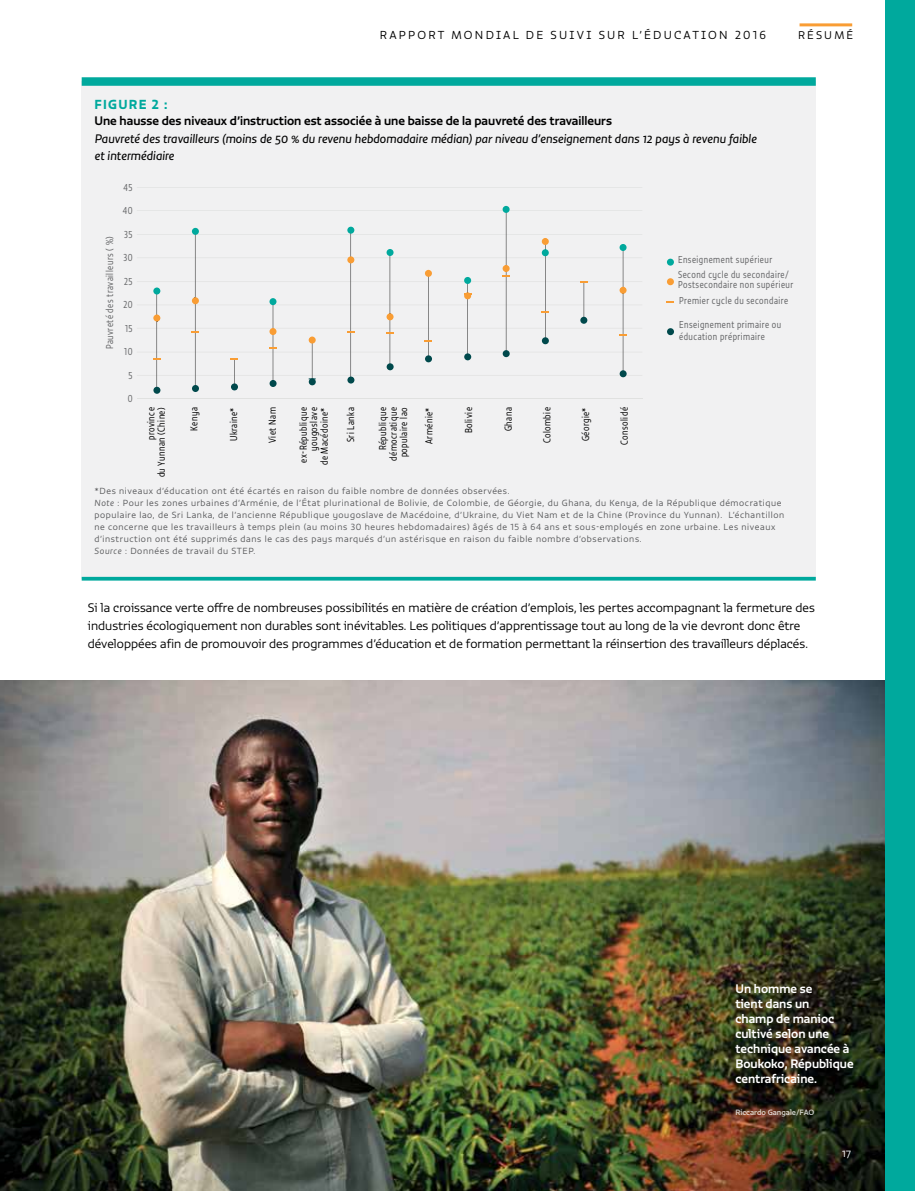
<style>
.page{position:relative;width:915px;height:1191px;background:#fff}
.page>*{position:absolute;margin:0;border:0;box-sizing:border-box;transform-origin:0 0}
.t1{font:12.75px "Vita Std Bld";letter-spacing:.1em;color:#00a99d}
.t2{font:300 12px/18px "Vita Std";letter-spacing:.005em;color:#000}
.t3{font:italic 12px/16.5px "Vita Std";color:#000}
.t4{font:500 12px/15px "Vita Std";color:#fff}
.t5{font:500 12px "Vita Std";color:#000}
.t6{font:300 11.25px "Vita Std";letter-spacing:.2em;color:#000}
.t7{font:300 10.8px "Vita Std";letter-spacing:.2em;color:#000}
.t8{font:300 10.5px "Vita Std";color:#fff}
.t9{font:300 9.75px/14.4px "Vita Cond Std";letter-spacing:.05em;color:#636466}
.t10{font:300 9.75px/10.5px "Vita Cond Std";letter-spacing:.05em;color:#000;text-align:right}
.t11{font:300 8.7px/12px "Vita Std";letter-spacing:.07em;color:#58595b}
.t12{font:500 7.5px "Vita Std";color:#fff}
.s1{font-family:"Whitney";font-weight:500;font-size:12.75px}
.s2{font-style:italic}
</style>
<div class="page">
<hr style="left:799px;top:23px;width:52px;height:3px;background:#f99d34">
<img style="left:0;top:680px;width:884px;height:511px">
<div style="left:884px;top:0;width:30px;height:1191px;background:#00a99d"></div>
<div style="left:82px;top:81px;width:733px;height:498px;background:#f1f1f2"></div>
<div style="left:82px;top:77px;width:733px;height:9px;background:#00a99d"></div>
<hr style="left:82px;top:577px;width:733px;height:3px;background:#00a99d">
<hr style="left:137px;top:375px;width:505px;height:1px;background:#e0e1e0">
<hr style="left:137px;top:352px;width:505px;height:1px;background:#e0e1e0">
<hr style="left:137px;top:328px;width:505px;height:1px;background:#e0e1e0">
<hr style="left:137px;top:304px;width:505px;height:1px;background:#e0e1e0">
<hr style="left:137px;top:281px;width:505px;height:1px;background:#e0e1e0">
<hr style="left:137px;top:257px;width:505px;height:1px;background:#e0e1e0">
<hr style="left:137px;top:234px;width:505px;height:1px;background:#e0e1e0">
<hr style="left:137px;top:210px;width:505px;height:1px;background:#e0e1e0">
<hr style="left:137px;top:187px;width:505px;height:1px;background:#e0e1e0">
<hr style="left:137px;top:398px;width:505px;height:1px;background:#e0e1e0">
<hr style="left:156px;top:291px;width:1px;height:99px;background:#525252">
<hr style="left:195px;top:231px;width:1px;height:157px;background:#525252">
<hr style="left:272px;top:302px;width:1px;height:81px;background:#525252">
<hr style="left:312px;top:340px;width:1px;height:42px;background:#525252">
<hr style="left:350px;top:230px;width:1px;height:150px;background:#525252">
<hr style="left:389px;top:252px;width:1px;height:115px;background:#525252">
<hr style="left:428px;top:273px;width:1px;height:86px;background:#525252">
<hr style="left:467px;top:280px;width:1px;height:77px;background:#525252">
<hr style="left:505px;top:209px;width:1px;height:144px;background:#525252">
<hr style="left:545px;top:241px;width:1px;height:100px;background:#525252">
<hr style="left:583px;top:282px;width:1px;height:38px;background:#525252">
<hr style="left:622px;top:247px;width:1px;height:127px;background:#525252">
<div style="left:153px;top:287px;width:7px;height:7px;background:#00a99d;border-radius:50%"></div>
<div style="left:153px;top:314px;width:7px;height:7px;background:#f99d34;border-radius:50%"></div>
<div style="left:153px;top:387px;width:7px;height:7px;background:#00494c;border-radius:50%"></div>
<div style="left:192px;top:228px;width:7px;height:7px;background:#00a99d;border-radius:50%"></div>
<div style="left:192px;top:297px;width:7px;height:7px;background:#f99d34;border-radius:50%"></div>
<div style="left:192px;top:385px;width:7px;height:7px;background:#00494c;border-radius:50%"></div>
<svg style="left:192px;top:331px;width:7px;height:2px"></svg>
<svg style="left:231px;top:358px;width:7px;height:32px"></svg>
<div style="left:269px;top:298px;width:7px;height:7px;background:#00a99d;border-radius:50%"></div>
<div style="left:269px;top:328px;width:7px;height:7px;background:#f99d34;border-radius:50%"></div>
<div style="left:269px;top:380px;width:7px;height:7px;background:#00494c;border-radius:50%"></div>
<svg style="left:269px;top:347px;width:7px;height:2px"></svg>
<svg style="left:308px;top:336px;width:7px;height:7px"></svg>
<div style="left:309px;top:378px;width:7px;height:7px;background:#00494c;border-radius:50%"></div>
<div style="left:347px;top:227px;width:7px;height:7px;background:#00a99d;border-radius:50%"></div>
<div style="left:347px;top:256px;width:7px;height:7px;background:#f99d34;border-radius:50%"></div>
<div style="left:347px;top:376px;width:7px;height:7px;background:#00494c;border-radius:50%"></div>
<div style="left:386px;top:249px;width:7px;height:7px;background:#00a99d;border-radius:50%"></div>
<div style="left:386px;top:313px;width:7px;height:7px;background:#f99d34;border-radius:50%"></div>
<div style="left:386px;top:363px;width:7px;height:7px;background:#00494c;border-radius:50%"></div>
<svg style="left:386px;top:332px;width:7px;height:2px"></svg>
<div style="left:425px;top:270px;width:7px;height:7px;background:#f99d34;border-radius:50%"></div>
<div style="left:425px;top:355px;width:7px;height:7px;background:#00494c;border-radius:50%"></div>
<svg style="left:425px;top:340px;width:7px;height:2px"></svg>
<div style="left:464px;top:277px;width:7px;height:7px;background:#00a99d;border-radius:50%"></div>
<div style="left:464px;top:292px;width:7px;height:7px;background:#f99d34;border-radius:50%"></div>
<div style="left:464px;top:353px;width:7px;height:7px;background:#00494c;border-radius:50%"></div>
<div style="left:502px;top:206px;width:7px;height:7px;background:#00a99d;border-radius:50%"></div>
<div style="left:502px;top:350px;width:7px;height:7px;background:#00494c;border-radius:50%"></div>
<svg style="left:502px;top:265px;width:7px;height:11px"></svg>
<div style="left:541px;top:249px;width:7px;height:7px;background:#00a99d;border-radius:50%"></div>
<div style="left:541px;top:238px;width:7px;height:7px;background:#f99d34;border-radius:50%"></div>
<div style="left:541px;top:337px;width:7px;height:7px;background:#00494c;border-radius:50%"></div>
<svg style="left:541px;top:311px;width:7px;height:2px"></svg>
<div style="left:580px;top:317px;width:7px;height:7px;background:#00494c;border-radius:50%"></div>
<div style="left:619px;top:244px;width:7px;height:7px;background:#00a99d;border-radius:50%"></div>
<div style="left:619px;top:287px;width:7px;height:7px;background:#f99d34;border-radius:50%"></div>
<div style="left:619px;top:370px;width:7px;height:7px;background:#00494c;border-radius:50%"></div>
<svg style="left:666px;top:259px;width:7px;height:7px"></svg>
<div style="left:666px;top:278px;width:7px;height:7px;background:#f99d34;border-radius:50%"></div>
<svg style="left:666px;top:328px;width:7px;height:7px"></svg>
<p class="t6" style="left:380px;top:28px;width:387px">RAPPORT MONDIAL DE SUIVI SUR L’ÉDUCATION 2016</p>
<p class="t7" style="left:797px;top:28px;width:57px">RÉSUMÉ</p>
<h1 class="t1" style="left:94px;top:95px;width:74px">FIGURE 2 :</h1>
<h2 class="t5" style="left:94px;top:113px;width:519px">Une hausse des niveaux d’instruction est associée à une baisse de la pauvreté des travailleurs</h2>
<h2 class="t3" style="left:95px;top:130px;width:663px">Pauvreté des travailleurs (moins de 50 % du revenu hebdomadaire médian) <span class="s1">par</span> niveau d’enseignement dans 12 pays à revenu faible et intermédiaire</h2>
<p class="t9" style="left:102px;top:349px;width:115px;rotate:-90deg">Pauvreté des travailleurs ( %)</p>
<p class="t9" style="left:124px;top:180px;width:10px">45</p>
<p class="t9" style="left:123px;top:203px;width:11px">40</p>
<p class="t9" style="left:124px;top:227px;width:10px">35</p>
<p class="t9" style="left:123px;top:250px;width:11px">30</p>
<p class="t9" style="left:124px;top:275px;width:10px">25</p>
<p class="t9" style="left:123px;top:298px;width:11px">20</p>
<p class="t9" style="left:125px;top:321px;width:9px">15</p>
<p class="t9" style="left:124px;top:344px;width:10px">10</p>
<p class="t9" style="left:128px;top:368px;width:5px">5</p>
<p class="t9" style="left:128px;top:391px;width:6px">0</p>
<p class="t10" style="left:146px;top:477px;width:72px;rotate:-90deg">province<br>du Yunnan (Chine)</p>
<p class="t10" style="left:189px;top:431px;width:25px;rotate:-90deg">Kenya</p>
<p class="t10" style="left:228px;top:441px;width:35px;rotate:-90deg">Ukraine*</p>
<p class="t10" style="left:267px;top:443px;width:37px;rotate:-90deg">Viet Nam</p>
<p class="t10" style="left:298px;top:465px;width:59px;rotate:-90deg">ex-République yougoslave<br>de Macédoine*</p>
<p class="t10" style="left:345px;top:442px;width:36px;rotate:-90deg">Sri Lanka</p>
<p class="t10" style="left:377px;top:461px;width:55px;rotate:-90deg">République démocratique populaire lao</p>
<p class="t10" style="left:423px;top:444px;width:38px;rotate:-90deg">Arménie*</p>
<p class="t10" style="left:463px;top:433px;width:27px;rotate:-90deg">Bolivie</p>
<p class="t10" style="left:503px;top:431px;width:25px;rotate:-90deg">Ghana</p>
<p class="t10" style="left:541px;top:443px;width:37px;rotate:-90deg">Colombie</p>
<p class="t10" style="left:580px;top:441px;width:35px;rotate:-90deg">Géorgie*</p>
<p class="t10" style="left:618px;top:445px;width:39px;rotate:-90deg">Consolidé</p>
<p class="t9" style="left:677px;top:253px;width:112px">Enseignement supérieur<br>Second cycle du secondaire/</p>
<p class="t9" style="left:678px;top:277px;width:117px;line-height:15.9px">Postsecondaire non supérieur<br>Premier cycle du secondaire</p>
<p class="t9" style="left:679px;top:318px;width:104px;line-height:12px">Enseignement primaire ou éducation préprimaire</p>
<p class="t11" style="left:94px;top:484px;width:691px">*Des niveaux d’éducation ont été écartés en raison du faible nombre de données observées.<br><span class="s2">Note</span> : Pour les zones urbaines d’Arménie, de l’État plurinational de Bolivie, de Colombie, de Géorgie, du Ghana, du Kenya, de la République démocratique populaire lao, de Sri Lanka, de l’ancienne République yougoslave de Macédoine, d’Ukraine, du Viet Nam et de la Chine (Province du Yunnan). L’échantillon ne concerne que les travailleurs à temps plein (au moins 30 heures hebdomadaires) âgés de 15 à 64 ans et sous-employés en zone urbaine. Les niveaux d’instruction ont été supprimés dans le cas des pays marqués d’un astérisque en raison du faible nombre d’observations.<br><span class="s2">Source</span> : Données de travail du STEP.</p>
<p class="t2" style="left:88px;top:599px;width:728px">Si la croissance verte offre de nombreuses possibilités en matière de création d’emplois, les pertes accompagnant la fermeture des industries écologiquement non durables sont inévitables. Les politiques d’apprentissage tout au long de la vie devront donc être développées afin de promouvoir des programmes d’éducation et de formation permettant la réinsertion des travailleurs déplacés.</p>
<h2 class="t4" style="left:735px;top:980px;width:120px">Un homme se<br>tient dans un<br>champ de manioc cultivé selon une technique avancée à<br>Boukoko, République centrafricaine.</h2>
<p class="t12" style="left:735px;top:1107px;width:80px">Riccardo Gangale/FAO</p>
<p class="t8" style="left:841px;top:1146px;width:11px">17</p>
</div>
